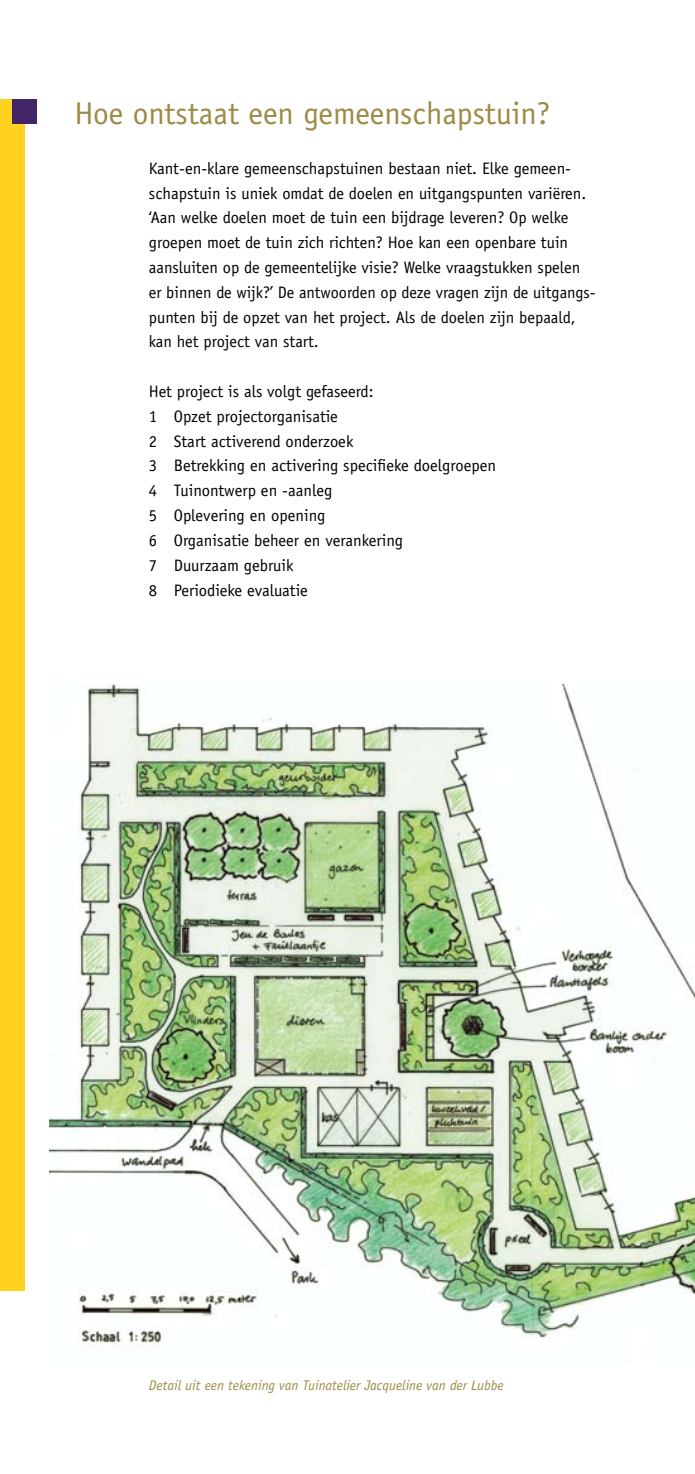
<style>
.page{position:relative;width:695px;height:1474px;background:#fff}
.page>*{position:absolute;margin:0;border:0;box-sizing:border-box;transform-origin:0 0}
.t1{font:31.5px "Officina Sans";color:#9e8a46}
.t2{font:16.62px/24.8px "Officina Sans";color:#000}
.t3{font:italic 14px "Officina Sans";color:#9e8a46}
</style>
<div class="page">
<img style="left:50px;top:685px;width:644px;height:663px">
<div style="left:0;top:99px;width:25px;height:1191px;background:#ffd21f"></div>
<div style="left:12px;top:99px;width:25px;height:25px;background:#422566"></div>
<h1 class="t1" style="left:74px;top:95px;width:477px">Hoe ontstaat een gemeenschapstuin?</h1>
<p class="t2" style="left:149px;top:156px;width:448px">Kant-en-klare gemeenschapstuinen bestaan niet. Elke gemeen&shy;schaps-tuin is uniek omdat de doelen en uitgangspunten variëren. ‘Aan welke doelen moet de tuin een bijdrage leveren? Op welke groepen moet de tuin zich richten? Hoe kan een openbare tuin aansluiten op de gemeentelijke visie? Welke vraagstukken spelen er binnen de wijk?’ De antwoorden op deze vragen zijn de uitgangs&shy;punten bij de opzet van het project. Als de doelen zijn bepaald, kan het project van start.</p>
<p class="t2" style="left:149px;top:379px;width:348px">Het project is als volgt gefaseerd:<br>1 Opzet projectorganisatie<br>2 Start activerend onderzoek<br>3 Betrekking en activering specifieke doelgroepen<br>4 Tuinontwerp en -aanleg<br>5 Oplevering en opening<br>6 Organisatie beheer en verankering<br>7 Duurzaam gebruik<br>8 Periodieke evaluatie</p>
<p class="t3" style="left:149px;top:1376px;width:356px">Detail uit een tekening van Tuinatelier Jacqueline van der Lubbe</p>
</div>
